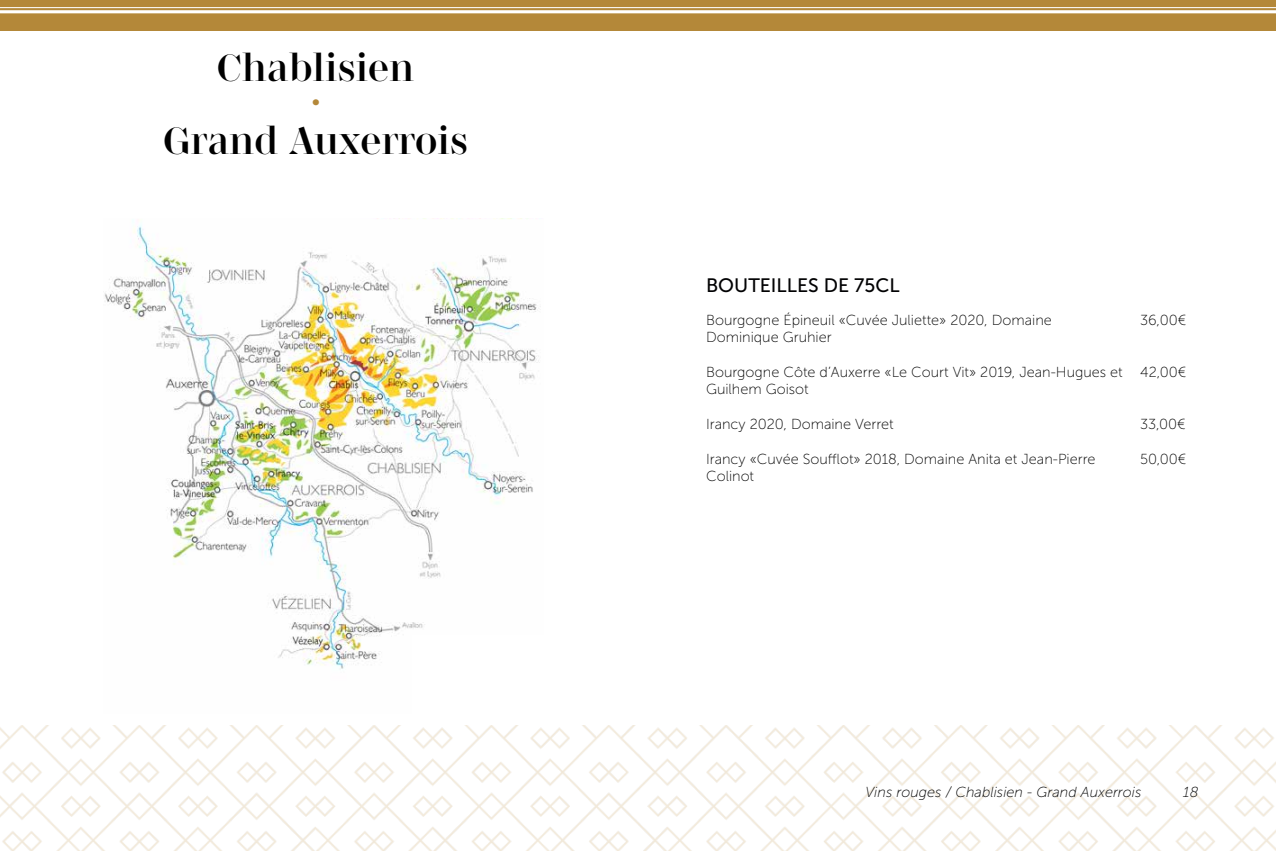
<style>
.page{position:relative;width:1276px;height:851px;background:#fff}
.page>*{position:absolute;margin:0;border:0;box-sizing:border-box;transform-origin:0 0}
.t1{font:41.25px "Stardom";color:#b48839}
.t2{font:38.88px "Stardom";color:#000}
.t3{font:19.38px "Museo Sans 500";color:#020203}
.t4{font:14.5px/17.4px "Museo Sans 100";color:#000}
.t5{font:italic 14.5px "Museo Sans 100";color:#000}
</style>
<div class="page">
<img style="left:0;top:725px;width:1276px;height:125px">
<div style="left:0;top:0;width:1276px;height:30px;background:#b48839"></div>
<hr style="left:0;top:7px;width:1276px;height:1px;background:#fff">
<hr style="left:0;top:10px;width:1276px;height:3px;background:#fff">
<img style="left:104px;top:218px;width:437px;height:451px">
<div style="left:412px;top:635px;width:131px;height:83px;background:#fff"></div>
<h2 class="t2" style="left:217px;top:44px;width:199px">Chablisien</h2>
<h1 class="t1" style="left:309px;top:78px;width:14px">·</h1>
<h2 class="t2" style="left:163px;top:117px;width:306px">Grand Auxerrois</h2>
<h3 class="t3" style="left:706px;top:275px;width:195px">BOUTEILLES DE 75CL</h3>
<p class="t4" style="left:706px;top:311px;width:347px">Bourgogne Épineuil «Cuvée Juliette» 2020, Domaine<br>Dominique Gruhier</p>
<p class="t4" style="left:706px;top:363px;width:418px">Bourgogne Côte d’Auxerre «Le Court Vit» 2019, Jean-Hugues et<br>Guilhem Goisot</p>
<p class="t4" style="left:706px;top:415px;width:189px">Irancy 2020, Domaine Verret</p>
<p class="t4" style="left:706px;top:450px;width:391px">Irancy «Cuvée Soufflot» 2018, Domaine Anita et Jean-Pierre<br>Colinot</p>
<p class="t4" style="left:1140px;top:311px;width:48px">36,00€</p>
<p class="t4" style="left:1140px;top:363px;width:48px">42,00€</p>
<p class="t4" style="left:1140px;top:415px;width:47px">33,00€</p>
<p class="t4" style="left:1140px;top:450px;width:48px">50,00€</p>
<p class="t5" style="left:865px;top:783px;width:277px">Vins rouges / Chablisien - Grand Auxerrois</p>
<p class="t5" style="left:1183px;top:783px;width:17px">18</p>
</div>
